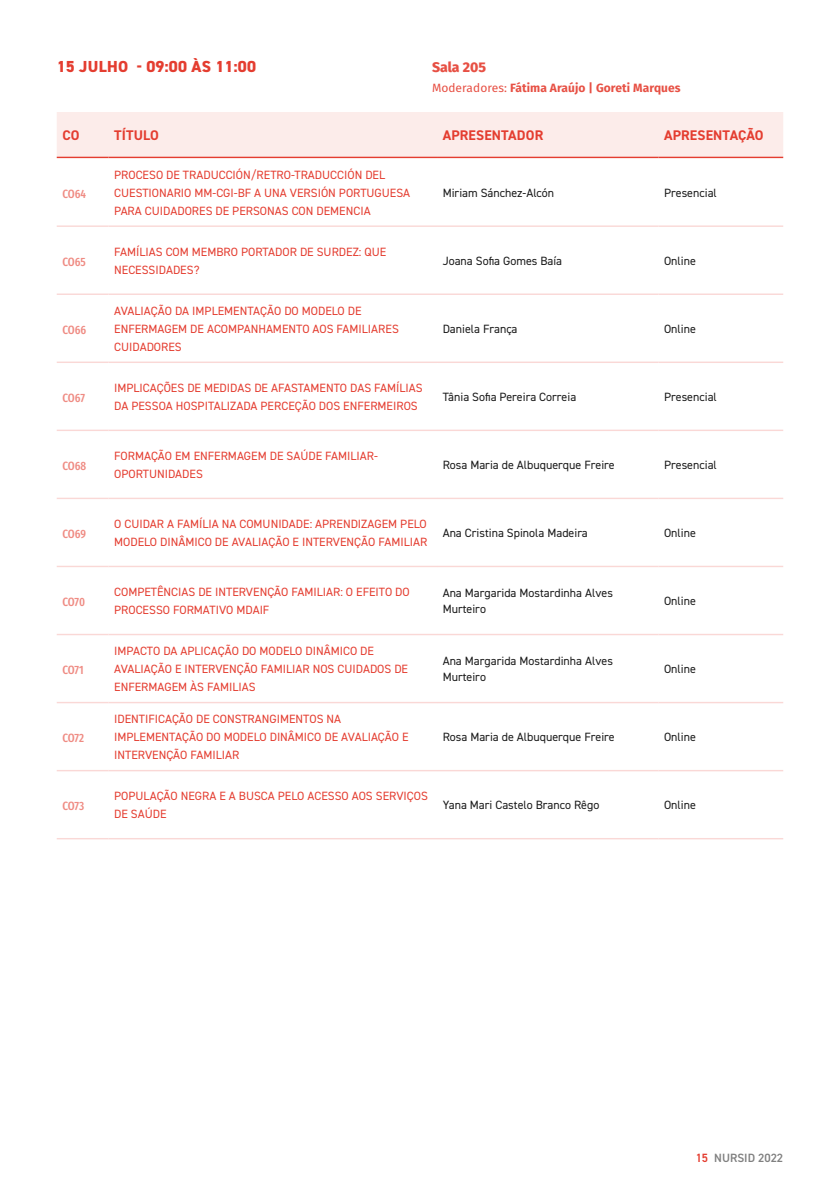
<style>
.page{position:relative;width:840px;height:1191px;background:#fff}
.page>*{position:absolute;margin:0;border:0;box-sizing:border-box;transform-origin:0 0}
.t1{font:800 16px "DIN2014";letter-spacing:.015em;color:#e43d30}
.t2{font:700 14px "DIN2014";letter-spacing:.01em;color:#e43d30}
.t3{font:800 14px "Fira Sans";color:#e75044}
.t4{font:12px/18px "DIN2014";color:#e43d30}
.t5{font:12px/16px "DIN2014";color:#1a1a1a}
.t6{font:500 12px "Fira Sans Compressed";letter-spacing:-.015em;color:#ef8b83}
.t7{font:700 12px "Fira Sans";letter-spacing:.005em;color:#e75044}
.t8{font:600 12px "DIN2014";color:#808080}
.s1{font-weight:400}
.s2{color:#e43d30}
</style>
<div class="page">
<div style="left:57px;top:112px;width:725px;height:45px;background:#fcecea"></div>
<hr style="left:57px;top:225px;width:51px;height:2px;background:#fad8d6">
<hr style="left:108px;top:225px;width:329px;height:2px;background:#fad8d6">
<hr style="left:437px;top:225px;width:221px;height:2px;background:#fad8d6">
<hr style="left:658px;top:225px;width:124px;height:2px;background:#fad8d6">
<hr style="left:57px;top:293px;width:51px;height:2px;background:#fad8d6">
<hr style="left:108px;top:293px;width:329px;height:2px;background:#fad8d6">
<hr style="left:437px;top:293px;width:221px;height:2px;background:#fad8d6">
<hr style="left:658px;top:293px;width:124px;height:2px;background:#fad8d6">
<hr style="left:57px;top:361px;width:51px;height:2px;background:#fad8d6">
<hr style="left:108px;top:361px;width:329px;height:2px;background:#fad8d6">
<hr style="left:437px;top:361px;width:221px;height:2px;background:#fad8d6">
<hr style="left:658px;top:361px;width:124px;height:2px;background:#fad8d6">
<hr style="left:57px;top:429px;width:51px;height:2px;background:#fad8d6">
<hr style="left:108px;top:429px;width:329px;height:2px;background:#fad8d6">
<hr style="left:437px;top:429px;width:221px;height:2px;background:#fad8d6">
<hr style="left:658px;top:429px;width:124px;height:2px;background:#fad8d6">
<hr style="left:57px;top:498px;width:51px;height:1px;background:#fad8d6">
<hr style="left:108px;top:498px;width:329px;height:1px;background:#fad8d6">
<hr style="left:437px;top:498px;width:221px;height:1px;background:#fad8d6">
<hr style="left:658px;top:498px;width:124px;height:1px;background:#fad8d6">
<hr style="left:108px;top:566px;width:329px;height:1px;background:#fad8d6">
<hr style="left:437px;top:566px;width:221px;height:1px;background:#fad8d6">
<hr style="left:658px;top:566px;width:124px;height:1px;background:#fad8d6">
<hr style="left:57px;top:634px;width:51px;height:1px;background:#fad8d6">
<hr style="left:108px;top:634px;width:329px;height:1px;background:#fad8d6">
<hr style="left:437px;top:634px;width:221px;height:1px;background:#fad8d6">
<hr style="left:658px;top:634px;width:124px;height:1px;background:#fad8d6">
<hr style="left:57px;top:702px;width:51px;height:1px;background:#fad8d6">
<hr style="left:108px;top:702px;width:329px;height:1px;background:#fad8d6">
<hr style="left:437px;top:702px;width:221px;height:1px;background:#fad8d6">
<hr style="left:658px;top:702px;width:124px;height:1px;background:#fad8d6">
<hr style="left:108px;top:770px;width:329px;height:1px;background:#fad8d6">
<hr style="left:437px;top:770px;width:221px;height:1px;background:#fad8d6">
<hr style="left:658px;top:770px;width:124px;height:1px;background:#fad8d6">
<hr style="left:108px;top:838px;width:329px;height:1px;background:#fad8d6">
<hr style="left:437px;top:838px;width:221px;height:1px;background:#fad8d6">
<hr style="left:658px;top:838px;width:124px;height:1px;background:#fad8d6">
<hr style="left:57px;top:566px;width:51px;height:1px;background:#fad8d6">
<hr style="left:57px;top:770px;width:51px;height:1px;background:#fad8d6">
<hr style="left:57px;top:157px;width:51px;height:1px;background:#e43d30">
<hr style="left:108px;top:157px;width:329px;height:1px;background:#e43d30">
<hr style="left:437px;top:157px;width:221px;height:1px;background:#e43d30">
<hr style="left:658px;top:157px;width:124px;height:1px;background:#e43d30">
<hr style="left:57px;top:838px;width:51px;height:1px;background:#fad8d6">
<h1 class="t1" style="left:57px;top:56px;width:201px">15 JULHO - 09:00 ÀS 11:00</h1>
<p class="t3" style="left:432px;top:55px;width:55px">Sala 205</p>
<p class="t7" style="left:432px;top:78px;width:250px"><span class="s1">Moderadores:</span> Fátima Araújo | Goreti Marques</p>
<p class="t2" style="left:62px;top:126px;width:19px">CO</p>
<p class="t2" style="left:114px;top:126px;width:46px">TÍTULO</p>
<p class="t2" style="left:442px;top:126px;width:102px">APRESENTADOR</p>
<p class="t2" style="left:663px;top:126px;width:101px">APRESENTAÇÃO</p>
<p class="t6" style="left:62px;top:184px;width:25px">CO64</p>
<p class="t4" style="left:114px;top:165px;width:297px">PROCESO DE TRADUCCIÓN/RETRO-TRADUCCIÓN DEL<br>CUESTIONARIO MM-CGI-BF A UNA VERSIÓN PORTUGUESA<br>PARA CUIDADORES DE PERSONAS CON DEMENCIA</p>
<p class="t5" style="left:442px;top:184px;width:113px">Miriam Sánchez-Alcón</p>
<p class="t5" style="left:663px;top:184px;width:54px">Presencial</p>
<p class="t6" style="left:62px;top:252px;width:25px">CO65</p>
<p class="t4" style="left:114px;top:242px;width:273px">FAMÍLIAS COM MEMBRO PORTADOR DE SURDEZ: QUE<br>NECESSIDADES?</p>
<p class="t5" style="left:442px;top:252px;width:121px">Joana Sofia Gomes Baía</p>
<p class="t5" style="left:663px;top:252px;width:33px">Online</p>
<p class="t6" style="left:62px;top:320px;width:25px">CO66</p>
<p class="t4" style="left:114px;top:301px;width:286px">AVALIAÇÃO DA IMPLEMENTAÇÃO DO MODELO DE<br>ENFERMAGEM DE ACOMPANHAMENTO AOS FAMILIARES<br>CUIDADORES</p>
<p class="t5" style="left:442px;top:320px;width:76px">Daniela França</p>
<p class="t5" style="left:663px;top:320px;width:33px">Online</p>
<p class="t6" style="left:62px;top:388px;width:24px">CO67</p>
<p class="t4" style="left:114px;top:378px;width:310px">IMPLICAÇÕES DE MEDIDAS DE AFASTAMENTO DAS FAMÍLIAS<br>DA PESSOA HOSPITALIZADA PERCEÇÃO DOS ENFERMEIROS</p>
<p class="t5" style="left:442px;top:388px;width:135px">Tânia Sofia Pereira Correia</p>
<p class="t5" style="left:663px;top:388px;width:54px">Presencial</p>
<p class="t6" style="left:62px;top:456px;width:25px">CO68</p>
<p class="t4" style="left:114px;top:447px;width:265px">FORMAÇÃO EM ENFERMAGEM DE SAÚDE FAMILIAR-<br>OPORTUNIDADES</p>
<p class="t5" style="left:442px;top:457px;width:173px">Rosa Maria de Albuquerque Freire</p>
<p class="t5" style="left:663px;top:457px;width:54px">Presencial</p>
<p class="t6" style="left:62px;top:524px;width:25px">CO69</p>
<p class="t4" style="left:114px;top:515px;width:314px">O CUIDAR A FAMÍLIA NA COMUNIDADE: APRENDIZAGEM PELO<br>MODELO DINÂMICO DE AVALIAÇÃO E INTERVENÇÃO FAMILIAR</p>
<p class="t5" style="left:442px;top:525px;width:146px">Ana Cristina Spinola Madeira</p>
<p class="t5" style="left:663px;top:525px;width:33px">Online</p>
<p class="t6" style="left:62px;top:592px;width:24px">CO70</p>
<p class="t6" style="left:62px;top:660px;width:23px">CO71</p>
<p class="t6" style="left:62px;top:728px;width:23px">CO72</p>
<p class="t4" style="left:114px;top:583px;width:297px">COMPETÊNCIAS DE INTERVENÇÃO FAMILIAR: O EFEITO DO<br>PROCESSO FORMATIVO MDAIF</p>
<p class="t5" style="left:442px;top:585px;width:172px">Ana Margarida Mostardinha Alves<br>Murteiro</p>
<p class="t5" style="left:663px;top:593px;width:33px">Online</p>
<p class="t4" style="left:114px;top:642px;width:295px">IMPACTO DA APLICAÇÃO DO MODELO DINÂMICO DE<br>AVALIAÇÃO E INTERVENÇÃO FAMILIAR NOS CUIDADOS DE<br>ENFERMAGEM ÀS FAMILIAS</p>
<p class="t4" style="left:114px;top:710px;width:296px">IDENTIFICAÇÃO DE CONSTRANGIMENTOS NA<br>IMPLEMENTAÇÃO DO MODELO DINÂMICO DE AVALIAÇÃO E<br>INTERVENÇÃO FAMILIAR</p>
<p class="t5" style="left:442px;top:653px;width:172px">Ana Margarida Mostardinha Alves<br>Murteiro</p>
<p class="t5" style="left:663px;top:661px;width:33px">Online</p>
<p class="t5" style="left:442px;top:729px;width:173px">Rosa Maria de Albuquerque Freire</p>
<p class="t5" style="left:663px;top:729px;width:33px">Online</p>
<p class="t6" style="left:62px;top:796px;width:23px">CO73</p>
<p class="t4" style="left:114px;top:787px;width:315px">POPULAÇÃO NEGRA E A BUSCA PELO ACESSO AOS SERVIÇOS<br>DE SAÚDE</p>
<p class="t5" style="left:442px;top:797px;width:158px">Yana Mari Castelo Branco Rêgo</p>
<p class="t5" style="left:663px;top:797px;width:33px">Online</p>
<p class="t8" style="left:695px;top:1149px;width:89px"><span class="s2">15</span> NURSID 2022</p>
</div>
